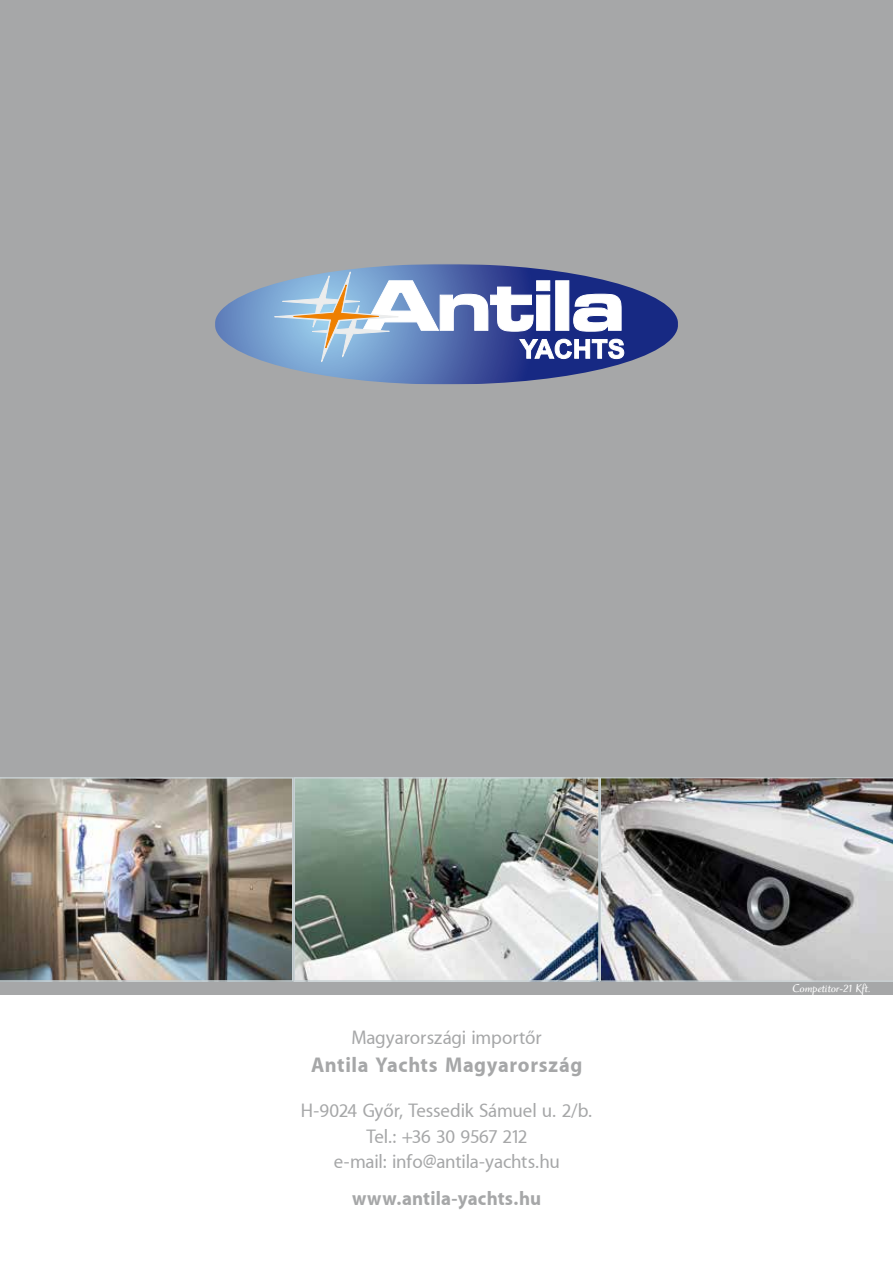
<style>
.page{position:relative;width:893px;height:1263px;background:#a6a7a8}
.page>*{position:absolute;margin:0;border:0;box-sizing:border-box;transform-origin:0 0}
.t1{font:700 21px "Myriad PFL";letter-spacing:.04em;color:#a6a7a8}
.t2{font:19.5px/25.5px "Myriad PFL";letter-spacing:.02em;color:#a6a7a8;text-align:center}
.t3{font:700 19.5px "Myriad PFL";letter-spacing:.02em;color:#a6a7a8}
.t4{font:700 12px "Ruzicka Freehand LH";color:#fff}
</style>
<div class="page">
<div style="left:0;top:995px;width:893px;height:268px;background:#fff"></div>
<img style="left:295px;top:779px;width:303px;height:201px">
<div style="left:293px;top:777px;width:307px;height:205px;border:1px solid #c8d1d4"></div>
<img style="left:0;top:777px;width:293px;height:205px">
<img style="left:600px;top:777px;width:293px;height:205px">
<svg style="left:216px;top:266px;width:461px;height:117px"></svg>
<svg style="left:274px;top:271px;width:351px;height:92px"></svg>
<div style="left:214px;top:264px;width:465px;height:121px;border:1px solid #a6a7a8"></div>
<p class="t2" style="left:351px;top:1025px;width:192px">Magyarországi importőr</p>
<p class="t1" style="left:311px;top:1053px;width:272px">Antila Yachts Magyarország</p>
<p class="t2" style="left:301px;top:1099px;width:293px">H-9024 Győr, Tessedik Sámuel u. 2/b.<br>Tel.: +36 30 9567 212<br>e-mail: info@antila-yachts.hu</p>
<p class="t3" style="left:352px;top:1187px;width:190px">www.antila-yachts.hu</p>
<p class="t4" style="left:793px;top:981px;width:80px">Competitor-21 Kft.</p>
</div>
